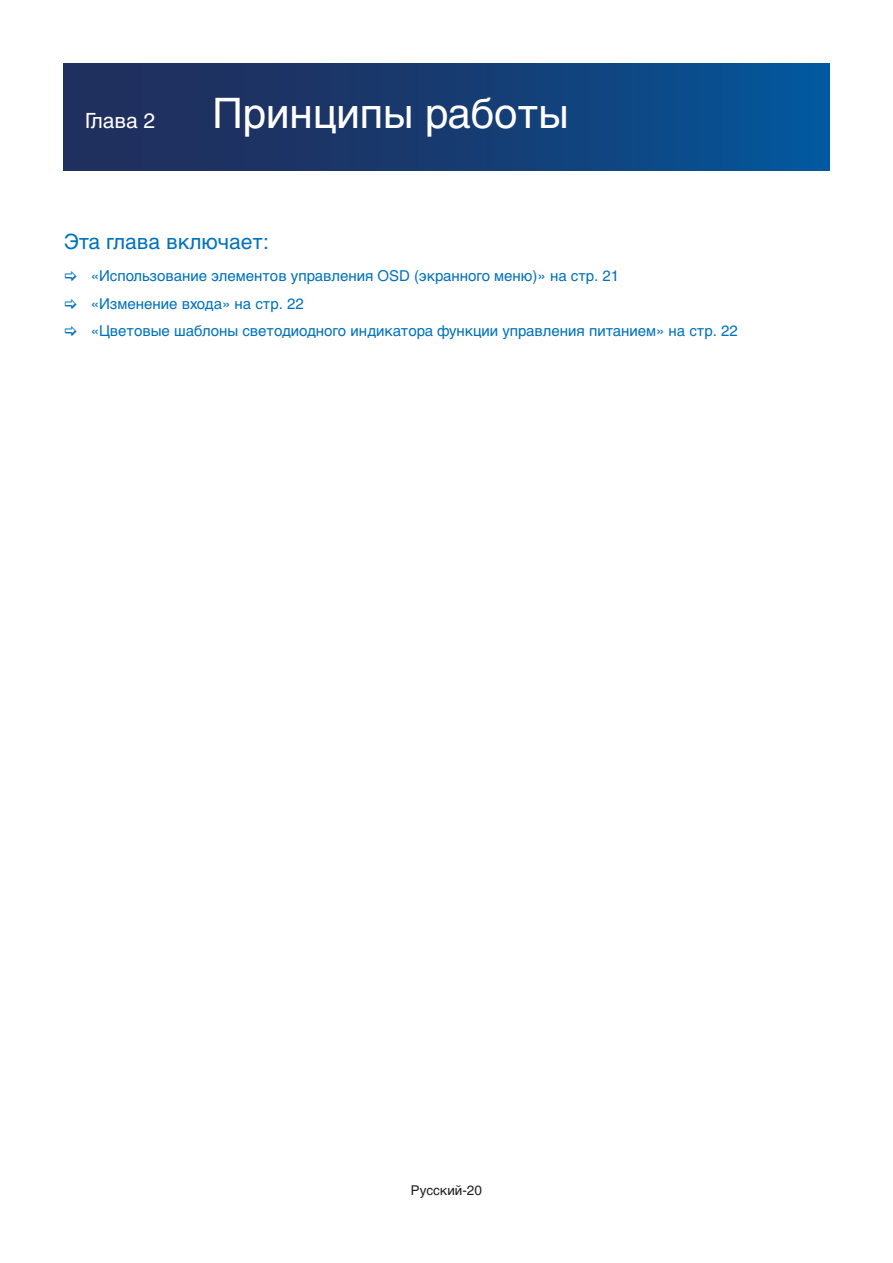
<style>
.page{position:relative;width:893px;height:1263px;background:#fff}
.page>*{position:absolute;margin:0;border:0;box-sizing:border-box;transform-origin:0 0}
.t1{font:42px "Helvetica Cyr Upright";color:#fff}
.t2{font:21px "Helvetica Cyr Upright";color:#0072bc}
.t3{font:21px "Helvetica Cyr Upright";color:#fff}
.t4{font:15px/27.8px "Helvetica Cyr Upright";color:#0072bc}
.t5{font:13.5px "Helvetica Cyr Upright";color:#231f20}
</style>
<div class="page">
<div style="left:64px;top:64px;width:765px;height:107px;background:linear-gradient(to right,#242954,#055497)"></div>
<h2 class="t3" style="left:85px;top:109px;width:72px">Глава 2</h2>
<h1 class="t1" style="left:213px;top:90px;width:358px">Принципы работы</h1>
<h2 class="t2" style="left:64px;top:230px;width:207px">Эта глава включает:</h2>
<p class="t4" style="left:91px;top:262px;width:648px">«Использование элементов управления OSD (экранного меню)» на стр. 21<br>«Изменение входа» на стр. 22<br>«Цветовые шаблоны светодиодного индикатора функции управления питанием» на стр. 22</p>
<p class="t5" style="left:411px;top:1182px;width:73px">Русский-20</p>
</div>
